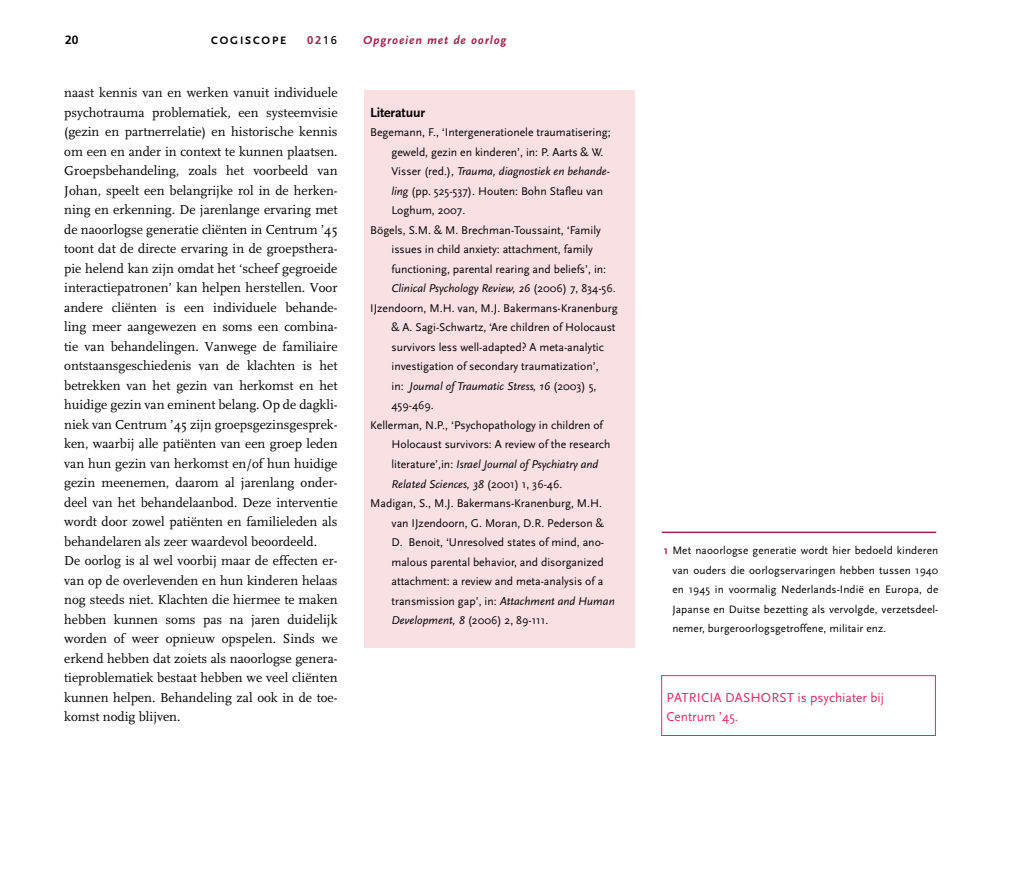
<style>
.page{position:relative;width:1021px;height:872px;background:#fff}
.page>*{position:absolute;margin:0;border:0;box-sizing:border-box;transform-origin:0 0}
.t1{font:700 13.8px "Scala Sans Pro";letter-spacing:-.01em;color:#000}
.t2{font:13.5px/19.5px "FF Scala";color:#000}
.t3{font:13.5px "Scala Sans Pro";color:#e02966}
.t4{font:italic 700 12px "Scala Sans Pro";letter-spacing:.075em;color:#a5204b}
.t5{font:700 12px "Frutiger LT Std";color:#000}
.t6{font:11.7px "Scala Sans Pro";color:#000}
.t7{font:italic 11.7px "Scala Sans Pro";color:#000}
.t8{font:11.25px/19.5px "Scala Sans Pro";letter-spacing:.01em;color:#000;text-align:justify}
.t9{font:700 11.25px "Scala Sans Pro";letter-spacing:.16em;color:#000}
.t10{font:700 11.25px "Frutiger LT Std";color:#a5204b}
.s1{font-weight:400;color:#000}
.s2{font-style:normal}
.s3{font-style:italic}
.s4{font-weight:700;color:#a5204b}
</style>
<div class="page">
<div style="left:661px;top:675px;width:274px;height:61px;border:1px solid #e02966"></div>
<div style="left:364px;top:90px;width:270px;height:558px;background:#fae0e3"></div>
<hr style="left:662px;top:531px;width:274px;height:2px;background:#a5204b">
<p class="t5" style="left:65px;top:32px;width:15px">20</p>
<p class="t9" style="left:211px;top:33px;width:76px">cogiscope</p>
<p class="t10" style="left:307px;top:33px;width:32px">02<span class="s1">16</span></p>
<p class="t4" style="left:363px;top:32px;width:145px">Opgroeien met de oorlog</p>
<p class="t2" style="left:64px;top:83px;width:275px">naast kennis van en werken vanuit individuele psychotrauma problematiek, een systeemvisie (gezin en partnerrelatie) en historische kennis om een en ander in context te kunnen plaatsen.<br>Groepsbehandeling, zoals het voorbeeld van Johan, speelt een belangrijke rol in de herken&shy;ning en erkenning. De jarenlange ervaring met de naoorlogse generatie cliënten in Centrum ’45 toont dat de directe ervaring in de groepsthera&shy;pie helend kan zijn omdat het ‘scheef gegroeide interactiepatronen’ kan helpen herstellen. Voor andere cliënten is een individuele behande&shy;ling meer aangewezen en soms een combina&shy;tie van behandelingen. Vanwege de familiaire ontstaansgeschiedenis van de klachten is het betrekken van het gezin van herkomst en het huidige gezin van eminent belang. Op de dagkli&shy;niek van Centrum ’45 zijn groepsgezinsgesprek&shy;ken, waarbij alle patiënten van een groep leden van hun gezin van herkomst en/of hun huidige gezin meenemen, daarom al jarenlang onder&shy;deel van het behandelaanbod. Deze interventie wordt door zowel patiënten en familieleden als behandelaren als zeer waardevol beoordeeld.<br>De oorlog is al wel voorbij maar de effecten er&shy;van op de overlevenden en hun kinderen helaas nog steeds niet. Klachten die hiermee te maken hebben kunnen soms pas na jaren duidelijk worden of weer opnieuw opspelen. Sinds we erkend hebben dat zoiets als naoorlogse genera&shy;tieproblematiek bestaat hebben we veel cliënten kunnen helpen. Behandeling zal ook in de toe&shy;komst nodig blijven.</p>
<p class="t1" style="left:370px;top:104px;width:56px">Literatuur</p>
<p class="t6" style="left:370px;top:126px;width:242px">Begemann, F., ‘Intergenerationele traumatisering;</p>
<p class="t6" style="left:391px;top:145px;width:213px">geweld, gezin en kinderen’, in: P. Aarts &amp; W.</p>
<p class="t7" style="left:391px;top:165px;width:220px"><span class="s2">Visser (red.),</span> Trauma, diagnostiek en behande-</p>
<p class="t6" style="left:391px;top:184px;width:213px"><span class="s3">ling</span> (pp. 525-537). Houten: Bohn Stafleu van</p>
<p class="t6" style="left:391px;top:204px;width:75px">Loghum, 2007.</p>
<p class="t6" style="left:370px;top:223px;width:232px">Bögels, S.M. &amp; M. Brechman-Toussaint, ‘Family</p>
<p class="t6" style="left:391px;top:243px;width:203px">issues in child anxiety: attachment, family</p>
<p class="t6" style="left:391px;top:262px;width:216px">functioning, parental rearing and beliefs’, in:</p>
<p class="t7" style="left:391px;top:282px;width:226px">Clinical Psychology Review, 26 <span class="s2">(2006) 7, 834-56.</span></p>
<p class="t6" style="left:370px;top:301px;width:249px">IJzendoorn, M.H. van, M.J. Bakermans-Kranenburg</p>
<p class="t6" style="left:391px;top:321px;width:225px">&amp; A. Sagi-Schwartz, ‘Are children of Holocaust</p>
<p class="t6" style="left:391px;top:340px;width:214px">survivors less well-adapted? A meta-analytic</p>
<p class="t6" style="left:391px;top:360px;width:209px">investigation of secondary traumatization’,</p>
<p class="t7" style="left:391px;top:379px;width:206px"><span class="s2">in:</span> Journal of Traumatic Stress, 16 <span class="s2">(2003) 5,</span></p>
<p class="t6" style="left:391px;top:399px;width:44px">459-469.</p>
<p class="t6" style="left:370px;top:418px;width:234px">Kellerman, N.P., ‘Psychopathology in children of</p>
<p class="t6" style="left:391px;top:438px;width:220px">Holocaust survivors: A review of the research</p>
<p class="t7" style="left:391px;top:457px;width:208px"><span class="s2">literature’,in:</span> Israel Journal of Psychiatry and</p>
<p class="t7" style="left:391px;top:477px;width:172px">Related Sciences, 38 <span class="s2">(2001) 1, 36-46.</span></p>
<p class="t6" style="left:370px;top:496px;width:233px">Madigan, S., M.J. Bakermans-Kranenburg, M.H.</p>
<p class="t6" style="left:391px;top:516px;width:214px">van IJzendoorn, G. Moran, D.R. Pederson &amp;</p>
<p class="t6" style="left:391px;top:535px;width:214px">D. Benoit, ‘Unresolved states of mind, ano-</p>
<p class="t6" style="left:391px;top:555px;width:214px">malous parental behavior, and disorganized</p>
<p class="t6" style="left:391px;top:574px;width:213px">attachment: a review and meta-analysis of a</p>
<p class="t6" style="left:391px;top:594px;width:225px">transmission gap’, in: <span class="s3">Attachment and Human</span></p>
<p class="t6" style="left:391px;top:613px;width:158px"><span class="s3">Development, 8</span> (2006) 2, 89-111.</p>
<p class="t8" style="left:672px;top:541px;width:267px;text-indent:-9px"><span class="s4">1</span> Met naoorlogse generatie wordt hier bedoeld kinderen van ouders die oorlogservaringen hebben tussen 1940 en 1945 in voormalig Nederlands-Indië en Europa, de Japanse en Duitse bezetting als vervolgde, verzetsdeel&shy;nemer, burgeroorlogsgetroffene, militair enz.</p>
<p class="t3" style="left:666px;top:689px;width:16px">Patricia</p>
<p class="t3" style="left:725px;top:689px;width:36px">Dashor</p>
<p class="t3" style="left:779px;top:689px;width:106px">st is psychiater bij</p>
<p class="t3" style="left:666px;top:709px;width:73px">Centrum ’45.</p>
</div>
